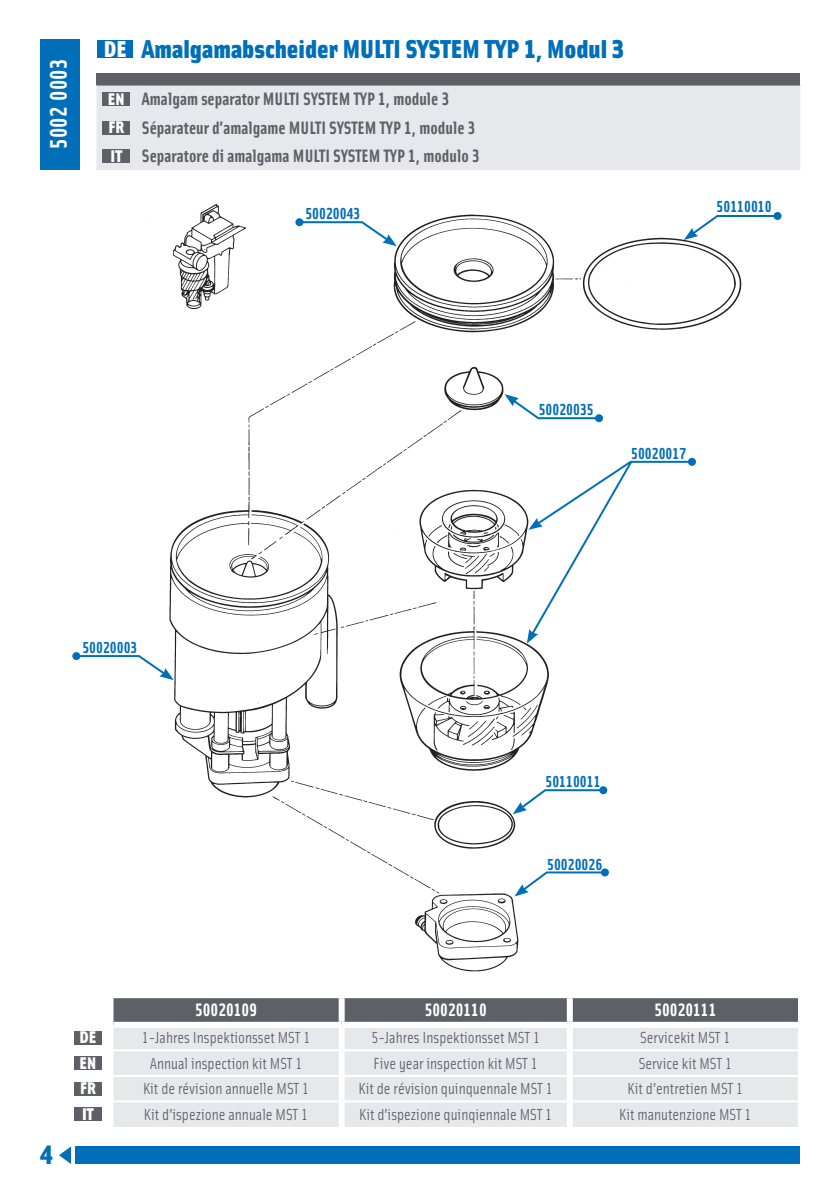
<style>
.page{position:relative;width:840px;height:1191px;background:#fff}
.page>*{position:absolute;margin:0;border:0;box-sizing:border-box;transform-origin:0 0}
.t1{font:26.8px "Solex Black Lining";color:#006fba}
.t2{font:26px "Solex Black Lining";color:#006fba}
.t3{font:24px "Solex Bold Lining";letter-spacing:.02em;color:#fff}
.t4{font:18px/28.4px "Solex Bold Lining";color:#5d6067}
.t5{font:18px "Solex Bold Lining";color:#fff}
.t6{font:17px "Solex Black Lining";color:#fff}
.t7{font:16px "Solex Regular Lining";color:#5d6067}
.t8{font:16px "Solex Bold Lining";color:#006fba}
.s1{font-size:23px;color:#fff}
.s2{font-family:"Solex Black Lining";font-size:17px;color:#fff}
</style>
<div class="page">
<img style="left:149px;top:204px;width:593px;height:768px">
<div style="left:558px;top:622px;width:83px;height:76px;background:#fff"></div>
<div style="left:150px;top:940px;width:29px;height:35px;background:#fff"></div>
<div style="left:773px;top:212px;width:8px;height:8px;background:#006fba;border-radius:50%"></div>
<svg style="left:683px;top:214px;width:96px;height:26px"></svg>
<svg style="left:599px;top:786px;width:8px;height:8px"></svg>
<svg style="left:512px;top:788px;width:93px;height:26px"></svg>
<svg style="left:600px;top:868px;width:8px;height:8px"></svg>
<svg style="left:514px;top:870px;width:92px;height:26px"></svg>
<svg style="left:295px;top:218px;width:8px;height:8px"></svg>
<svg style="left:297px;top:220px;width:99px;height:26px"></svg>
<svg style="left:72px;top:652px;width:8px;height:8px"></svg>
<svg style="left:74px;top:654px;width:100px;height:26px"></svg>
<div style="left:594px;top:414px;width:8px;height:8px;background:#006fba;border-radius:50%"></div>
<svg style="left:504px;top:394px;width:96px;height:26px"></svg>
<div style="left:687px;top:458px;width:8px;height:8px;background:#006fba;border-radius:50%"></div>
<svg style="left:526px;top:459px;width:167px;height:184px"></svg>
<div style="left:75px;top:1146px;width:724px;height:18px;background:#006fba"></div>
<svg style="left:59px;top:1146px;width:12px;height:18px"></svg>
<div style="left:40px;top:40px;width:39px;height:130px;background:#006fba"></div>
<div style="left:96px;top:74px;width:703px;height:11px;background:#5d6067"></div>
<div style="left:96px;top:86px;width:703px;height:84px;background:#e7e8eb"></div>
<hr style="left:96px;top:85px;width:46px;height:1px;background:#5d6067">
<hr style="left:142px;top:85px;width:657px;height:1px;background:#5d6067">
<div style="left:97px;top:40px;width:36px;height:18px;background:#006fba"></div>
<div style="left:103px;top:92px;width:27px;height:14px;background:#5d6067"></div>
<div style="left:103px;top:121px;width:27px;height:13px;background:#5d6067"></div>
<div style="left:103px;top:149px;width:27px;height:14px;background:#5d6067"></div>
<div style="left:113px;top:998px;width:684px;height:23px;background:#5d6067"></div>
<div style="left:113px;top:1028px;width:684px;height:98px;background:#e7e8eb"></div>
<div style="left:338px;top:998px;width:6px;height:23px;background:#fff"></div>
<div style="left:566px;top:998px;width:6px;height:23px;background:#fff"></div>
<div style="left:338px;top:1027px;width:6px;height:22px;background:#fff"></div>
<div style="left:566px;top:1027px;width:6px;height:22px;background:#fff"></div>
<hr style="left:113px;top:1049px;width:228px;height:2px;background:#fff">
<div style="left:338px;top:1051px;width:6px;height:23px;background:#fff"></div>
<hr style="left:341px;top:1049px;width:228px;height:2px;background:#fff">
<div style="left:566px;top:1051px;width:6px;height:23px;background:#fff"></div>
<hr style="left:569px;top:1049px;width:228px;height:2px;background:#fff">
<hr style="left:113px;top:1074px;width:228px;height:2px;background:#fff">
<div style="left:338px;top:1076px;width:6px;height:24px;background:#fff"></div>
<hr style="left:341px;top:1074px;width:228px;height:2px;background:#fff">
<div style="left:566px;top:1076px;width:6px;height:24px;background:#fff"></div>
<hr style="left:569px;top:1074px;width:228px;height:2px;background:#fff">
<hr style="left:113px;top:1100px;width:228px;height:2px;background:#fff">
<div style="left:338px;top:1102px;width:6px;height:24px;background:#fff"></div>
<hr style="left:341px;top:1100px;width:228px;height:2px;background:#fff">
<div style="left:566px;top:1102px;width:6px;height:24px;background:#fff"></div>
<hr style="left:569px;top:1100px;width:228px;height:2px;background:#fff">
<div style="left:74px;top:1030px;width:27px;height:14px;background:#5d6067"></div>
<div style="left:74px;top:1056px;width:27px;height:14px;background:#5d6067"></div>
<div style="left:74px;top:1081px;width:27px;height:14px;background:#5d6067"></div>
<div style="left:74px;top:1107px;width:27px;height:14px;background:#5d6067"></div>
<h3 class="t3" style="left:43px;top:149px;width:92px;rotate:-90deg">5002 0003</h3>
<h2 class="t2" style="left:104px;top:30px;width:521px"><span class="s1">DE</span> Amalgamabscheider MULTI SYSTEM TYP 1, Modul 3</h2>
<p class="t4" style="left:108px;top:84px;width:373px"><span class="s2">EN</span> Amalgam separator MULTI SYSTEM TYP 1, module 3<br><span class="s2">FR</span> Séparateur d’amalgame MULTI SYSTEM TYP 1, module 3<br><span class="s2">IT</span> Separatore di amalgama MULTI SYSTEM TYP 1, modulo 3</p>
<p class="t8" style="left:305px;top:203px;width:57px">50020043</p>
<p class="t8" style="left:716px;top:196px;width:57px">50110010</p>
<p class="t8" style="left:538px;top:399px;width:57px">50020035</p>
<p class="t8" style="left:630px;top:442px;width:57px">50020017</p>
<p class="t8" style="left:82px;top:637px;width:57px">50020003</p>
<p class="t8" style="left:545px;top:771px;width:57px">50110011</p>
<p class="t8" style="left:547px;top:853px;width:57px">50020026</p>
<h1 class="t1" style="left:40px;top:1135px;width:14px">4</h1>
<p class="t5" style="left:195px;top:998px;width:63px">50020109</p>
<p class="t5" style="left:424px;top:998px;width:63px">50020110</p>
<p class="t5" style="left:654px;top:998px;width:63px">50020111</p>
<p class="t6" style="left:79px;top:1025px;width:18px">DE</p>
<p class="t7" style="left:142px;top:1027px;width:170px">1-Jahres Inspektionsset MST 1</p>
<p class="t7" style="left:371px;top:1027px;width:170px">5-Jahres Inspektionsset MST 1</p>
<p class="t7" style="left:640px;top:1027px;width:92px">Servicekit MST 1</p>
<p class="t6" style="left:80px;top:1051px;width:18px">EN</p>
<p class="t7" style="left:150px;top:1052px;width:154px">Annual inspection kit MST 1</p>
<p class="t7" style="left:373px;top:1052px;width:166px">Five year inspection kit MST 1</p>
<p class="t7" style="left:638px;top:1052px;width:95px">Service kit MST 1</p>
<p class="t6" style="left:80px;top:1076px;width:17px">FR</p>
<p class="t7" style="left:143px;top:1078px;width:167px">Kit de révision annuelle MST 1</p>
<p class="t7" style="left:358px;top:1078px;width:196px">Kit de révision quinquennale MST 1</p>
<p class="t7" style="left:627px;top:1078px;width:117px">Kit d’entretien MST 1</p>
<p class="t6" style="left:82px;top:1102px;width:13px">IT</p>
<p class="t7" style="left:144px;top:1104px;width:166px">Kit d’ispezione annuale MST 1</p>
<p class="t7" style="left:359px;top:1104px;width:195px">Kit d’ispezione quinqiennale MST 1</p>
<p class="t7" style="left:618px;top:1104px;width:134px">Kit manutenzione MST 1</p>
</div>
